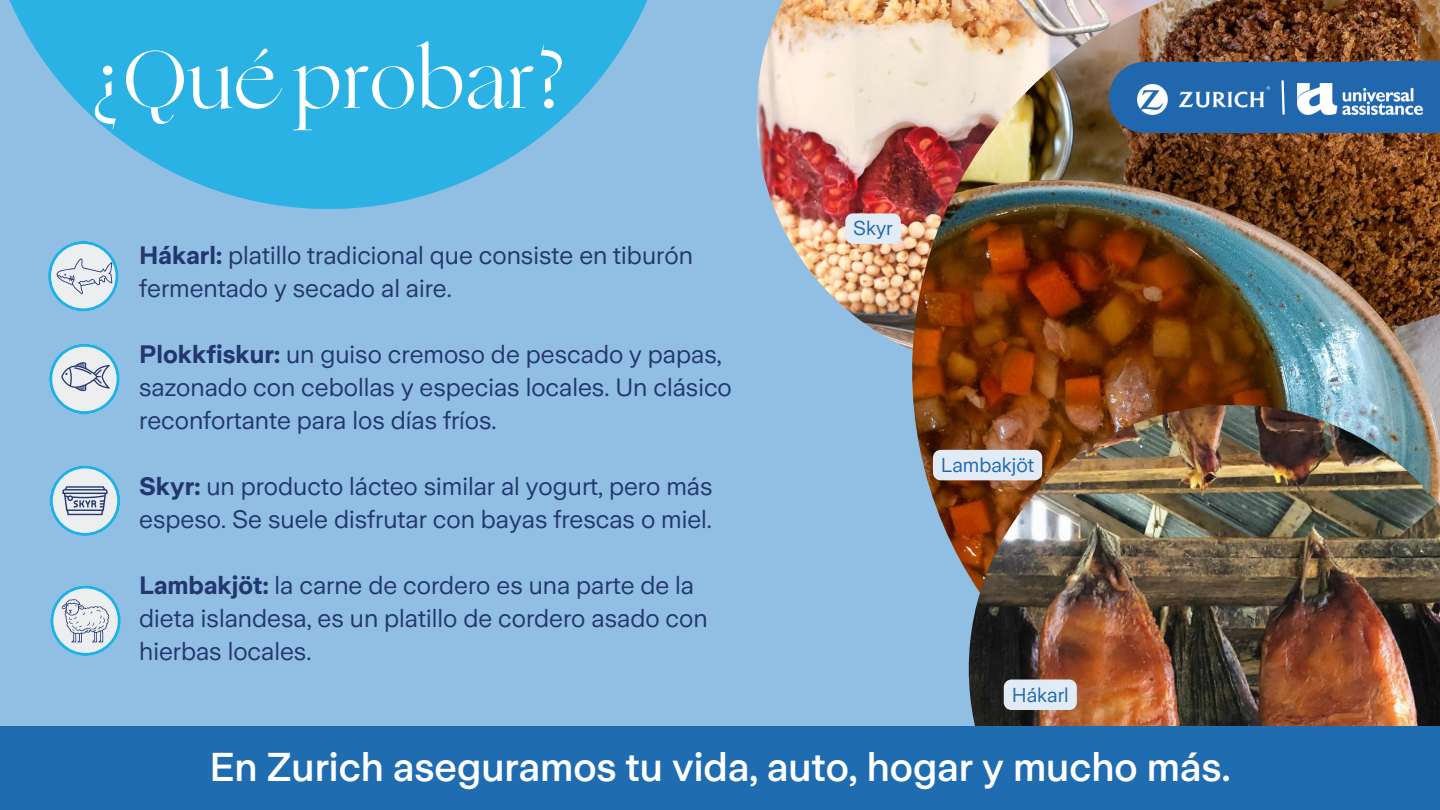
<style>
.page{position:relative;width:1440px;height:810px;background:#91bfe3}
.page>*{position:absolute;margin:0;border:0;box-sizing:border-box;transform-origin:0 0}
.t1{font:82px "Ogg";color:#fff}
.t2{font:500 40px "Zurich Sans";color:#fff}
.t3{font:25px/33px "Zurich Sans";color:#23366f}
.t4{font:20px "Zurich Sans";color:#2167ae}
.s1{font-weight:700}
</style>
<div class="page">
<img style="left:756px;top:0;width:156px;height:350px">
<img style="left:912px;top:0;width:528px;height:678px">
<img style="left:969px;top:405px;width:471px;height:321px">
<div style="left:0;top:726px;width:1440px;height:84px;background:#1f6cb1"></div>
<svg style="left:9px;top:0;width:639px;height:209px;fill:#2bb2e5"></svg>
<div style="left:1109px;top:62px;width:297px;height:71px;background:#2167ae;border-radius:36px"></div>
<div style="left:1362px;top:62px;width:78px;height:71px;background:#2167ae"></div>
<img style="left:1138px;top:84px;width:131px;height:31px">
<svg style="left:1281px;top:80px;width:4px;height:35px"></svg>
<img style="left:1298px;top:84px;width:125px;height:31px">
<svg style="left:49px;top:344px;width:71px;height:70px"></svg>
<svg style="left:48px;top:241px;width:71px;height:70px"></svg>
<svg style="left:50px;top:465px;width:70px;height:71px"></svg>
<svg style="left:50px;top:585px;width:71px;height:71px"></svg>
<div style="left:845px;top:213px;width:56px;height:31px;background:#e1ebf5;border-radius:8px"></div>
<div style="left:933px;top:450px;width:109px;height:30px;background:#e1ebf5;border-radius:8px"></div>
<div style="left:1004px;top:680px;width:73px;height:30px;background:#e1ebf5;border-radius:8px"></div>
<h1 class="t1" style="left:90px;top:18px;width:478px">¿Qué probar?</h1>
<p class="t3" style="left:139px;top:239px;width:555px"><span class="s1">Hákarl:</span> platillo tradicional que consiste en tiburón fermentado y secado al aire.</p>
<p class="t3" style="left:139px;top:338px;width:594px"><span class="s1">Plokkfiskur:</span> un guiso cremoso de pescado y papas, sazonado con cebollas y especias locales. Un clásico reconfortante para los días fríos.</p>
<p class="t3" style="left:139px;top:470px;width:575px"><span class="s1">Skyr:</span> un producto lácteo similar al yogurt, pero más espeso. Se suele disfrutar con bayas frescas o miel.</p>
<p class="t3" style="left:139px;top:569px;width:570px"><span class="s1">Lambakjöt:</span> la carne de cordero es una parte de la dieta islandesa, es un platillo de cordero asado con hierbas locales.</p>
<p class="t4" style="left:853px;top:218px;width:41px">Skyr</p>
<p class="t4" style="left:941px;top:454px;width:95px">Lambakjöt</p>
<p class="t4" style="left:1012px;top:684px;width:59px">Hákarl</p>
<h2 class="t2" style="left:209px;top:745px;width:1023px">En Zurich aseguramos tu vida, auto, hogar y mucho más.</h2>
</div>
